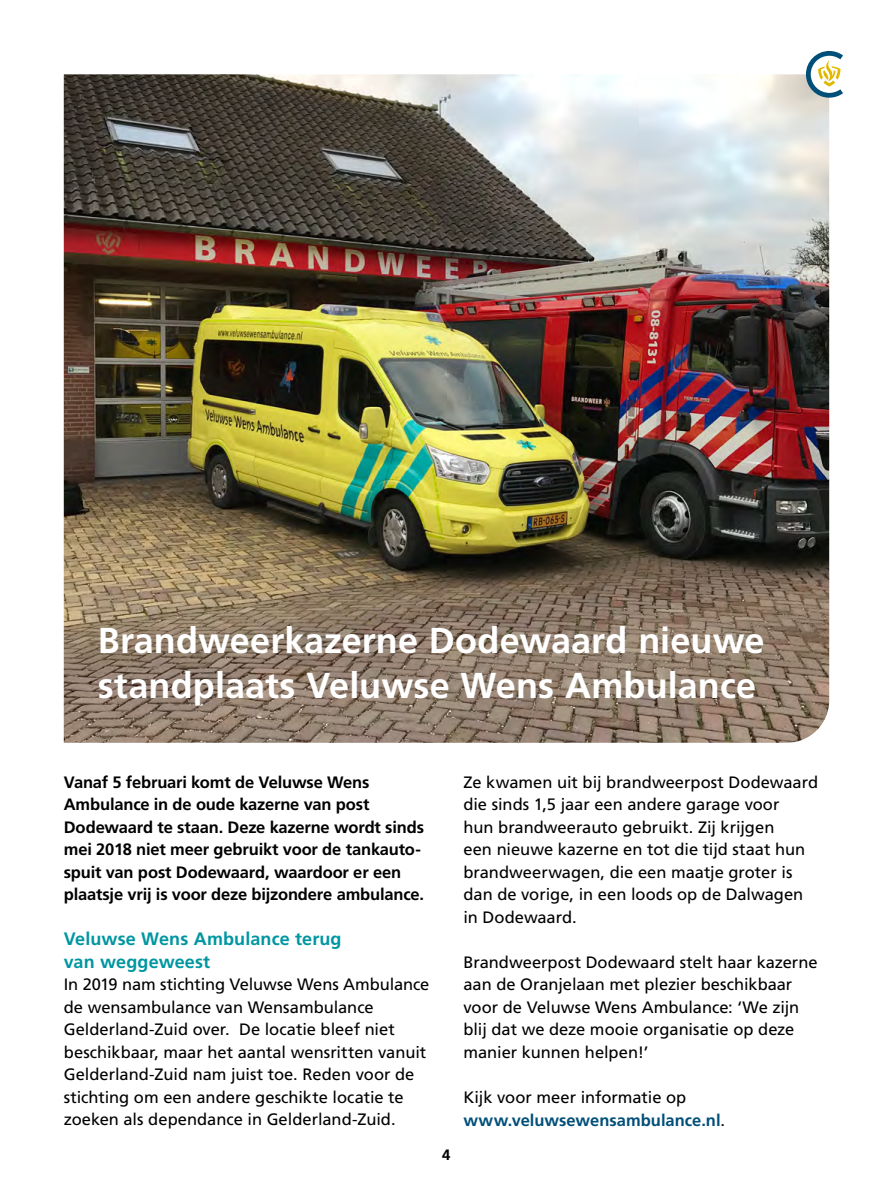
<style>
.page{position:relative;width:893px;height:1191px;background:#fff}
.page>*{position:absolute;margin:0;border:0;box-sizing:border-box;transform-origin:0 0}
.t1{font:700 36px/45px "Frutiger";letter-spacing:.005em;color:#fff}
.t2{font:700 18px/22.5px "Frutiger";letter-spacing:.005em;color:#0096a1}
.t3{font:16.5px/22.5px "Frutiger";letter-spacing:-.005em;color:#000}
.t4{font:700 16.5px/22.5px "Frutiger";letter-spacing:-.01em;color:#000}
.t5{font:700 16.5px/22.5px "Frutiger";color:#004f79}
.t6{font:700 15px "Frutiger";color:#000}
.s1{font-weight:400;color:#000}
</style>
<div class="page">
<img style="left:64px;top:74px;width:765px;height:668px">
<svg style="left:803px;top:51px;width:40px;height:49px"></svg>
<h1 class="t1" style="left:98px;top:617px;width:668px">Brandweerkazerne Dodewaard nieuwe standplaats Veluwse Wens Ambulance</h1>
<p class="t4" style="left:64px;top:770px;width:362px">Vanaf 5 februari komt de Veluwse Wens Ambulance in de oude kazerne van post Dodewaard te staan. Deze kazerne wordt sinds mei 2018 niet meer gebruikt voor de tankauto&shy;spuit van post Dodewaard, waardoor er een plaatsje vrij is voor deze bijzondere ambulance.</p>
<p class="t2" style="left:64px;top:927px;width:279px">Veluwse Wens Ambulance terug van weggeweest</p>
<p class="t3" style="left:64px;top:973px;width:367px">In 2019 nam stichting Veluwse Wens Ambulance de wensambulance van Wensambulance Gelderland-Zuid over. De locatie bleef niet beschikbaar, maar het aantal wensritten vanuit Gelderland-Zuid nam juist toe. Reden voor de stichting om een andere geschikte locatie te zoeken als dependance in Gelderland-Zuid.</p>
<p class="t6" style="left:442px;top:1146px;width:10px">4</p>
<p class="t3" style="left:463px;top:770px;width:356px">Ze kwamen uit bij brandweerpost Dodewaard die sinds 1,5 jaar een andere garage voor<br>hun brandweerauto gebruikt. Zij krijgen<br>een nieuwe kazerne en tot die tijd staat hun brandweerwagen, die een maatje groter is dan de vorige, in een loods op de Dalwagen in Dodewaard.</p>
<p class="t3" style="left:463px;top:950px;width:356px">Brandweerpost Dodewaard stelt haar kazerne aan de Oranjelaan met plezier beschikbaar voor de Veluwse Wens Ambulance: ‘We zijn blij dat we deze mooie organisatie op deze manier kunnen helpen!’</p>
<p class="t5" style="left:463px;top:1085px;width:263px"><span class="s1">Kijk voor meer informatie op </span>www.veluwsewensambulance.nl<span class="s1">.</span></p>
</div>
